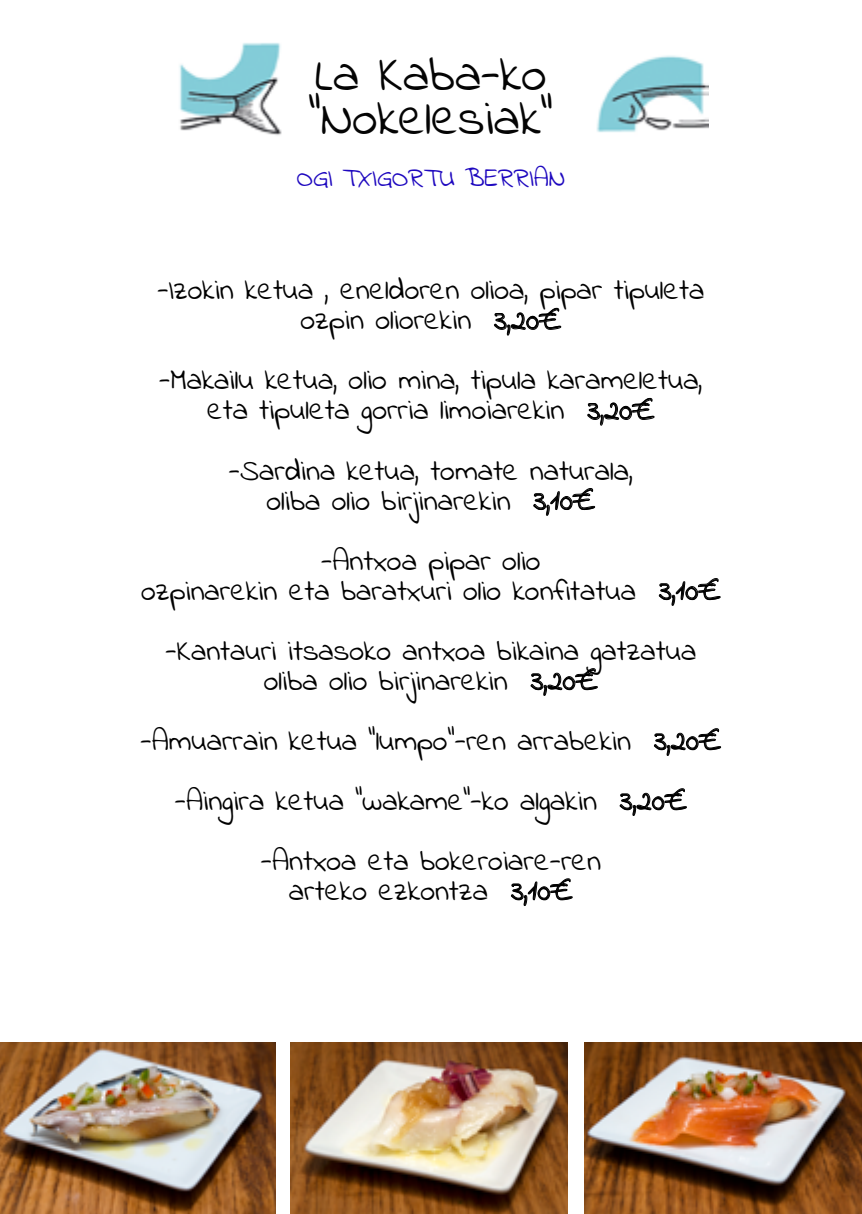
<style>
.page{position:relative;width:862px;height:1214px;background:#fff}
.page>*{position:absolute;margin:0;border:0;box-sizing:border-box;transform-origin:0 0}
.t1{font:38.8px/44px "Indie Flower";color:#040404}
.t2{font:22.6px/30px "Indie Flower";color:#010101;text-align:center}
.t3{font:20px "Indie Flower";color:#1e08bf}
.s1{color:#000}
</style>
<div class="page">
<img style="left:0;top:1042px;width:275px;height:171px">
<img style="left:585px;top:1042px;width:277px;height:171px">
<img style="left:179px;top:43px;width:530px;height:92px">
<svg style="left:494px;top:308px;width:67px;height:27px"></svg>
<svg style="left:587px;top:398px;width:67px;height:27px"></svg>
<svg style="left:533px;top:488px;width:62px;height:27px"></svg>
<svg style="left:659px;top:578px;width:61px;height:27px"></svg>
<svg style="left:530px;top:668px;width:68px;height:27px"></svg>
<svg style="left:654px;top:728px;width:67px;height:27px"></svg>
<svg style="left:619px;top:788px;width:68px;height:27px"></svg>
<svg style="left:511px;top:878px;width:62px;height:27px"></svg>
<img style="left:290px;top:1042px;width:277px;height:171px">
<h1 class="t1" style="left:309px;top:55px;width:246px">La Kaba-ko “Nokelesiak”</h1>
<p class="t3" style="left:297px;top:168px;width:270px">OGI TXIGORTU BERRIAN</p>
<p class="t2" style="left:157px;top:276px;width:548px">-Izokin ketua , eneldoren olioa, pipar tipuleta ozpin oliorekin <span class="s1">3,20€</span></p>
<p class="t2" style="left:159px;top:366px;width:545px">-Makailu ketua, olio mina, tipula karameletua, eta tipuleta gorria limoiarekin <span class="s1">3,20€</span></p>
<p class="t2" style="left:229px;top:456px;width:405px">-Sardina ketua, tomate naturala, oliba olio birjinarekin <span class="s1">3,10€</span></p>
<p class="t2" style="left:141px;top:546px;width:581px">-Antxoa pipar olio<br>ozpinarekin eta baratxuri olio konfitatua <span class="s1">3,10€</span></p>
<p class="t2" style="left:165px;top:636px;width:532px">-Kantauri itsasoko antxoa bikaina gatzatua oliba olio birjinarekin <span class="s1">3,20€</span></p>
<p class="t2" style="left:141px;top:726px;width:582px">-Amuarrain ketua “lumpo”-ren arrabekin <span class="s1">3,20€</span></p>
<p class="t2" style="left:175px;top:786px;width:514px">-Aingira ketua “wakame”-ko algakin <span class="s1">3,20€</span></p>
<p class="t2" style="left:261px;top:846px;width:342px">-Antxoa eta bokeroiare-ren arteko ezkontza <span class="s1">3,10€</span></p>
</div>
